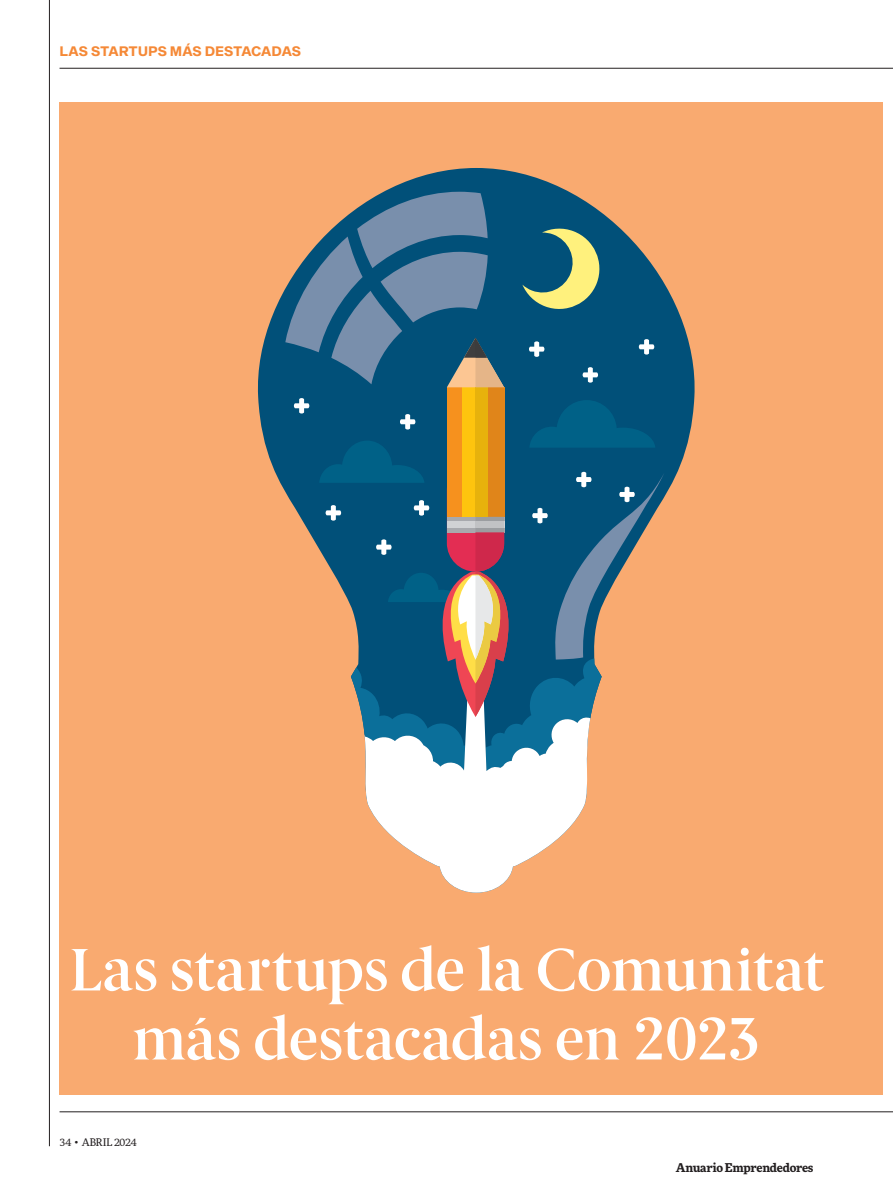
<style>
.page{position:relative;width:893px;height:1191px;background:#fff}
.page>*{position:absolute;margin:0;border:0;box-sizing:border-box;transform-origin:0 0}
.t1{font:60px/69px "Berlingske Serif D Bd";letter-spacing:-.01em;color:#fff;text-align:center}
.t2{font:13.5px "Sequel Sans Bold Body";letter-spacing:-.02em;color:#f58937}
.t3{font:700 12px "More Pro";letter-spacing:-.02em;color:#231f20}
.t4{font:10.5px "More Pro";letter-spacing:-.02em;color:#231f20}
.s1{font-family:"Montserrat";font-weight:700}
</style>
<div class="page">
<hr style="left:60px;top:68px;width:833px;height:1px;background:#231f20">
<hr style="left:49px;top:0;width:1px;height:1146px;background:#231f20">
<hr style="left:60px;top:1111px;width:833px;height:1px;background:#231f20">
<div style="left:60px;top:103px;width:823px;height:991px;background:#f9aa70"></div>
<svg style="left:258px;top:168px;width:437px;height:381px;fill:#015079"></svg>
<svg style="left:294px;top:398px;width:15px;height:15px"></svg>
<svg style="left:583px;top:367px;width:15px;height:15px"></svg>
<svg style="left:529px;top:341px;width:15px;height:16px"></svg>
<svg style="left:639px;top:339px;width:15px;height:15px"></svg>
<svg style="left:522px;top:227px;width:83px;height:87px;background:#5b897a"></svg>
<svg style="left:365px;top:771px;width:223px;height:121px;fill:#fff"></svg>
<div style="left:447px;top:387px;width:57px;height:130px;background:#f6911e"></div>
<div style="left:463px;top:387px;width:25px;height:130px;background:#fec40e"></div>
<div style="left:488px;top:387px;width:16px;height:130px;background:#e0851a"></div>
<div style="left:475px;top:387px;width:13px;height:130px;background:#e7b20c"></div>
<svg style="left:285px;top:192px;width:219px;height:195px;background:#50758d"></svg>
<svg style="left:319px;top:400px;width:345px;height:371px"></svg>
<p class="t2" style="left:60px;top:42px;width:243px">LAS STARTUPS MÁS DESTACADAS</p>
<p class="t1" style="left:69px;top:935px;width:756px">Las startups de la Comunitat más destacadas en 2023</p>
<p class="t4" style="left:60px;top:1135px;width:79px">34 <span class="s1">•</span> ABRIL 2024</p>
<p class="t3" style="left:676px;top:1158px;width:139px">Anuario Emprendedores</p>
</div>
